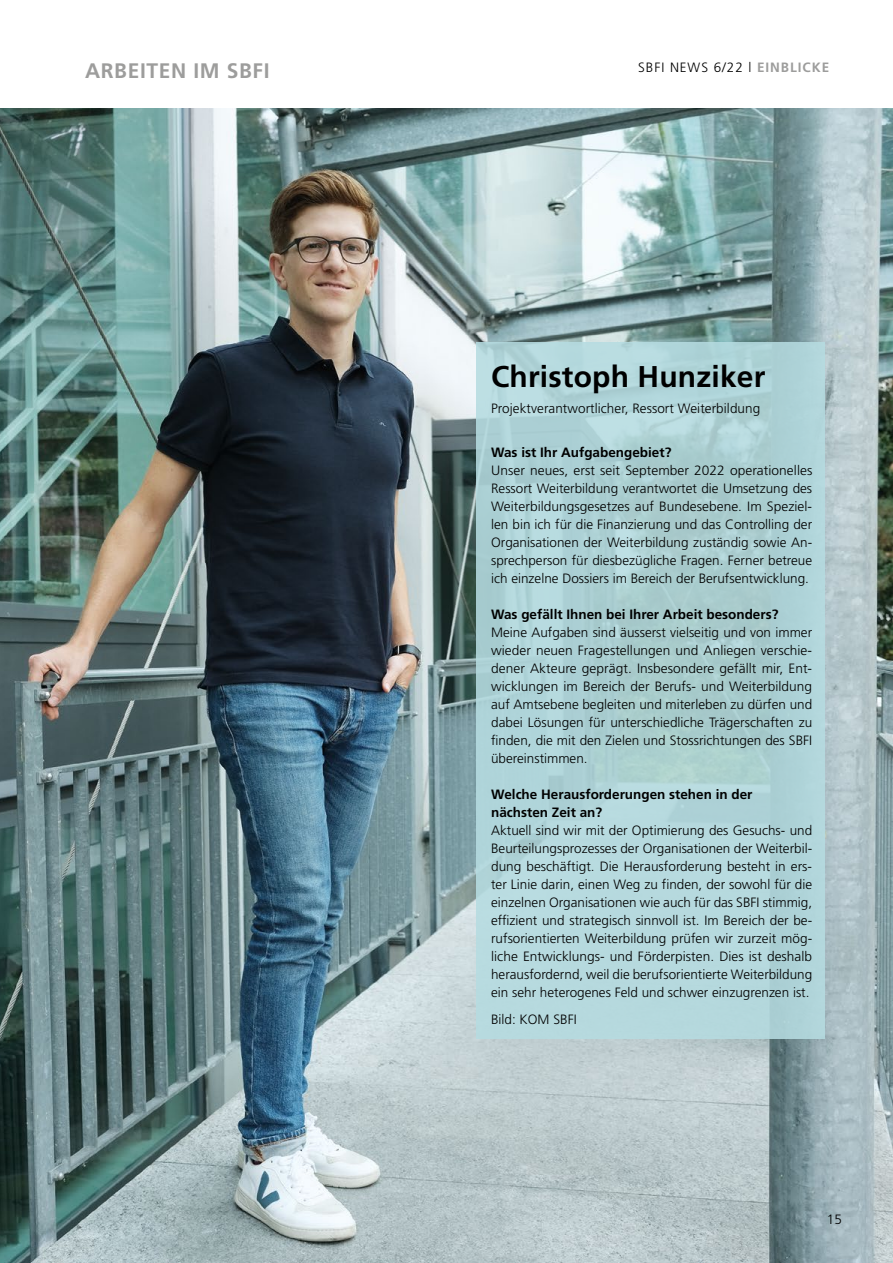
<style>
.page{position:relative;width:893px;height:1263px;background:#fff}
.page>*{position:absolute;margin:0;border:0;box-sizing:border-box;transform-origin:0 0}
.t1{font:700 30px "Frutiger LT Std";letter-spacing:.005em;color:#000}
.t2{font:700 21px "Frutiger LT Std";letter-spacing:.03em;color:#9d9d9c}
.t3{font:300 13.5px/18px "Frutiger LT Std";color:#000;text-align:justify}
.t4{font:700 13.5px/18px "Frutiger LT Std";color:#000}
.t5{font:300 13.5px "Frutiger LT Std";letter-spacing:.07em;color:#000}
.s1{font-weight:700;color:#9d9d9c}
</style>
<div class="page">
<img style="left:0;top:109px;width:893px;height:1154px">
<div style="left:476px;top:342px;width:349px;height:697px;background:linear-gradient(to right,#b2d6da,#aed1d4)"></div>
<h3 class="t2" style="left:85px;top:58px;width:186px">ARBEITEN IM SBFI</h3>
<p class="t5" style="left:638px;top:60px;width:192px">SBFI NEWS 6/22 l <span class="s1">EINBLICKE</span></p>
<p class="t1" style="left:491px;top:359px;width:276px">Christoph Hunziker</p>
<p class="t3" style="left:491px;top:400px;width:271px">Projektverantwortlicher, Ressort Weiterbildung</p>
<p class="t4" style="left:491px;top:443px;width:182px">Was ist Ihr Aufgabengebiet?</p>
<p class="t3" style="left:491px;top:462px;width:323px">Unser neues, erst seit September 2022 operationelles Ressort Weiterbildung verantwortet die Umsetzung des Weiterbildungsgesetzes auf Bundesebene. Im Speziel&shy;len bin ich für die Finanzierung und das Controlling der Organisationen der Weiterbildung zuständig sowie An&shy;sprechperson für diesbezügliche Fragen. Ferner betreue ich einzelne Dossiers im Bereich der Berufsentwicklung.</p>
<p class="t4" style="left:491px;top:605px;width:289px">Was gefällt Ihnen bei Ihrer Arbeit besonders?</p>
<p class="t3" style="left:491px;top:624px;width:323px">Meine Aufgaben sind äusserst vielseitig und von immer wieder neuen Fragestellungen und Anliegen verschie&shy;dener Akteure geprägt. Insbesondere gefällt mir, Ent&shy;wicklungen im Bereich der Berufs- und Weiterbildung auf Amtsebene begleiten und miterleben zu dürfen und dabei Lösungen für unterschiedliche Trägerschaften zu finden, die mit den Zielen und Stossrichtungen des SBFI übereinstimmen.</p>
<p class="t4" style="left:491px;top:785px;width:263px">Welche Herausforderungen stehen in der nächsten Zeit an?</p>
<p class="t3" style="left:491px;top:822px;width:323px">Aktuell sind wir mit der Optimierung des Gesuchs- und Beurteilungsprozesses der Organisationen der Weiterbil&shy;dung beschäftigt. Die Herausforderung besteht in ers&shy;ter Linie darin, einen Weg zu finden, der sowohl für die einzelnen Organisationen wie auch für das SBFI stimmig, effizient und strategisch sinnvoll ist. Im Bereich der be&shy;rufsorientierten Weiterbildung prüfen wir zurzeit mög&shy;liche Entwicklungs- und Förderpisten. Dies ist deshalb herausfordernd, weil die berufsorientierte Weiterbildung ein sehr heterogenes Feld und schwer einzugrenzen ist.</p>
<p class="t3" style="left:491px;top:1010px;width:87px">Bild: KOM SBFI</p>
<p class="t3" style="left:827px;top:1211px;width:17px">15</p>
</div>
